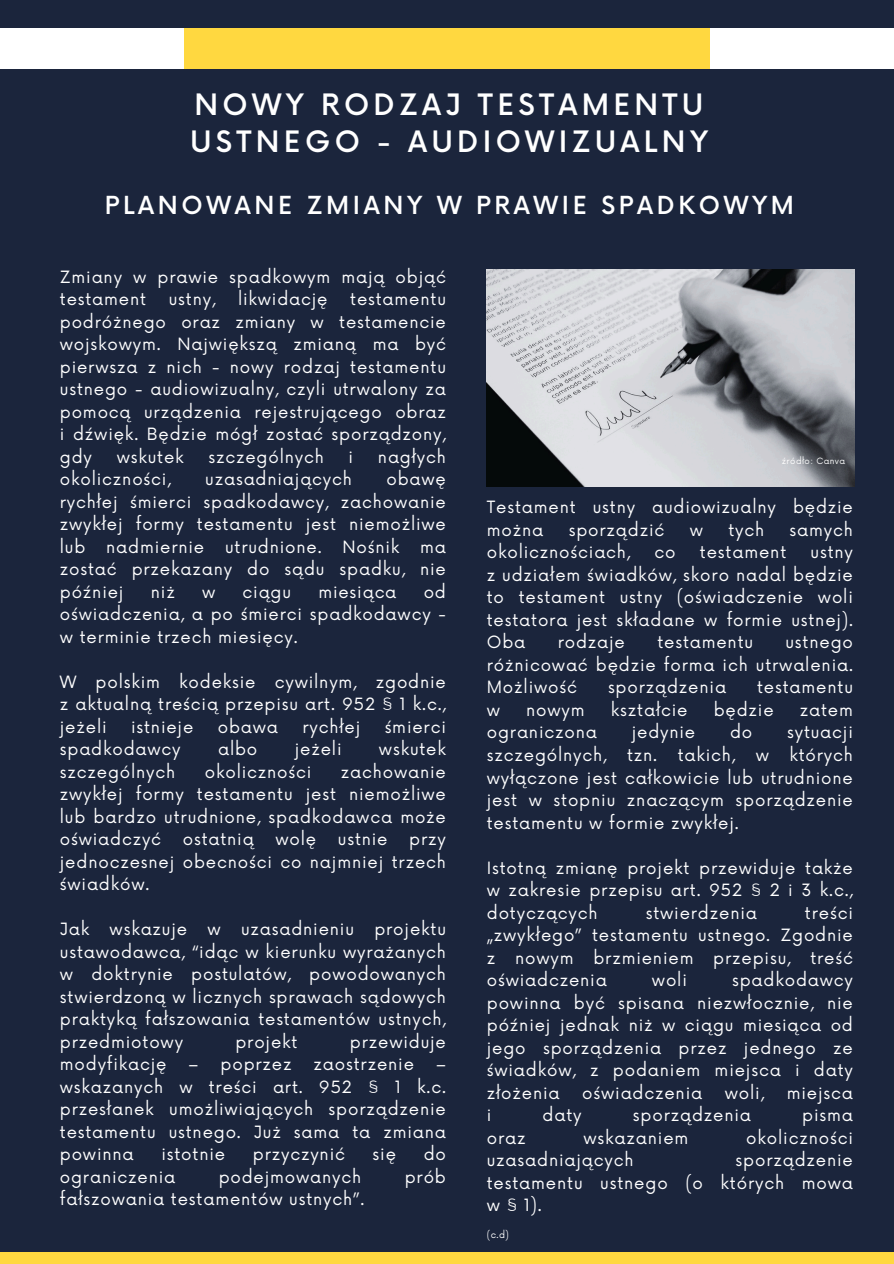
<style>
.page{position:relative;width:894px;height:1264px;background:#fff}
.page>*{position:absolute;margin:0;border:0;box-sizing:border-box;transform-origin:0 0}
.t1{font:500 28.8px/36.8px "Now";letter-spacing:.15em;color:#fff}
.t2{font:500 24.3px "Now";letter-spacing:.15em;color:#fff}
.t3{font:16.5px/22.5px "Now";letter-spacing:.05em;color:#fff;text-align:justify}
.t4{font:9px "Now";color:#fff}
.t5{font:8.4px "Now";letter-spacing:.05em;color:#fff}
</style>
<div class="page">
<div style="left:185px;top:0;width:524px;height:631px;background:#ffd840"></div>
<div style="left:0;top:69px;width:893px;height:1183px;background:#1b253c"></div>
<div style="left:0;top:0;width:893px;height:27px;background:#1b253c"></div>
<div style="left:0;top:1252px;width:893px;height:11px;background:#ffd840"></div>
<img style="left:486px;top:269px;width:368px;height:218px">
<p class="t1" style="left:190px;top:88px;width:519px">NOWY RODZAJ TESTAMENTU<br>USTNEGO - AUDIOWIZUALNY</p>
<p class="t2" style="left:105px;top:192px;width:690px">PLANOWANE ZMIANY W PRAWIE SPADKOWYM</p>
<h1 class="t3" style="left:60px;top:266px;width:387px">Zmiany w prawie spadkowym mają objąć testament</h1>
<h1 class="t3" style="left:169px;top:289px;width:48px">ustny,</h1>
<h1 class="t3" style="left:238px;top:289px;width:91px">likwidację</h1>
<h1 class="t3" style="left:60px;top:289px;width:387px;text-indent:290px">testamentu podróżnego oraz zmiany w testamencie wojskowym. Największą zmianą ma być pierwsza z nich - nowy rodzaj testamentu ustnego - audiowizualny, czyli utrwalony za pomocą urządzenia rejestrującego obraz i dźwięk. Będzie mógł zostać sporządzony, gdy</h1>
<h1 class="t3" style="left:117px;top:446px;width:68px">wskutek</h1>
<h1 class="t3" style="left:208px;top:446px;width:117px">szczególnych</h1>
<h1 class="t3" style="left:348px;top:446px;width:6px">i</h1>
<h1 class="t3" style="left:378px;top:446px;width:69px">nagłych</h1>
<h1 class="t3" style="left:60px;top:469px;width:112px">okoliczności,</h1>
<h1 class="t3" style="left:205px;top:469px;width:148px">uzasadniających</h1>
<h1 class="t3" style="left:60px;top:469px;width:387px;text-indent:326px">obawę rychłej śmierci spadkodawcy, zachowanie zwykłej formy testamentu jest niemożliwe lub</h1>
<h1 class="t3" style="left:106px;top:536px;width:100px">nadmiernie</h1>
<h1 class="t3" style="left:225px;top:536px;width:98px">utrudnione.</h1>
<h1 class="t3" style="left:342px;top:536px;width:58px">Nośnik</h1>
<h1 class="t3" style="left:60px;top:536px;width:387px;text-indent:360px">ma zostać przekazany do sądu spadku, nie później</h1>
<h1 class="t3" style="left:60px;top:581px;width:387px;text-indent:364px">od oświadczenia, a po śmierci spadkodawcy - w terminie trzech miesięcy.</h1>
<h2 class="t3" style="left:60px;top:671px;width:387px">W polskim kodeksie cywilnym, zgodnie z aktualną treścią przepisu art. 952 § 1 k.c., jeżeli</h2>
<h1 class="t3" style="left:151px;top:581px;width:25px">niż</h1>
<h1 class="t3" style="left:202px;top:581px;width:15px">w</h1>
<h1 class="t3" style="left:242px;top:581px;width:50px">ciągu</h1>
<h1 class="t3" style="left:318px;top:581px;width:80px">miesiąca</h1>
<h2 class="t3" style="left:131px;top:716px;width:64px">istnieje</h2>
<h2 class="t3" style="left:218px;top:716px;width:62px">obawa</h2>
<h2 class="t3" style="left:302px;top:716px;width:59px">rychłej</h2>
<h2 class="t3" style="left:384px;top:716px;width:63px">śmierci</h2>
<h2 class="t3" style="left:60px;top:739px;width:122px">spadkodawcy</h2>
<h2 class="t3" style="left:218px;top:739px;width:41px">albo</h2>
<h2 class="t3" style="left:295px;top:739px;width:48px">jeżeli</h2>
<h2 class="t3" style="left:379px;top:739px;width:68px">wskutek</h2>
<h2 class="t3" style="left:60px;top:761px;width:117px">szczególnych</h2>
<h2 class="t3" style="left:205px;top:761px;width:108px">okoliczności</h2>
<h2 class="t3" style="left:60px;top:761px;width:387px;text-indent:281px">zachowanie zwykłej formy testamentu jest niemożliwe lub bardzo utrudnione, spadkodawca może oświadczyć</h2>
<h2 class="t3" style="left:183px;top:829px;width:73px">ostatnią</h2>
<h2 class="t3" style="left:275px;top:829px;width:42px">wolę</h2>
<h2 class="t3" style="left:338px;top:829px;width:51px">ustnie</h2>
<h2 class="t3" style="left:60px;top:829px;width:387px;text-indent:349px">przy jednoczesnej obecności co najmniej trzech świadków.</h2>
<h3 class="t3" style="left:60px;top:919px;width:387px">Jak wskazuje w uzasadnieniu projektu ustawodawca, “idąc w kierunku wyrażanych w doktrynie postulatów, powodowanych stwierdzoną w licznych sprawach sądowych praktyką fałszowania testamentów ustnych, przedmiotowy</h3>
<h3 class="t3" style="left:235px;top:1031px;width:64px">projekt</h3>
<h3 class="t3" style="left:350px;top:1031px;width:97px">przewiduje</h3>
<h3 class="t3" style="left:60px;top:1054px;width:108px">modyfikację</h3>
<h3 class="t3" style="left:188px;top:1054px;width:104px">– poprzez</h3>
<h3 class="t3" style="left:313px;top:1054px;width:102px">zaostrzenie</h3>
<h3 class="t3" style="left:60px;top:1054px;width:387px;text-indent:376px">– wskazanych w treści art. 952 § 1 k.c. przesłanek umożliwiających sporządzenie testamentu ustnego. Już sama ta zmiana powinna</h3>
<h3 class="t3" style="left:161px;top:1144px;width:65px">istotnie</h3>
<h3 class="t3" style="left:253px;top:1144px;width:94px">przyczynić</h3>
<h3 class="t3" style="left:372px;top:1144px;width:25px">się</h3>
<h3 class="t3" style="left:423px;top:1144px;width:24px">do</h3>
<h3 class="t3" style="left:60px;top:1166px;width:117px">ograniczenia</h3>
<h3 class="t3" style="left:219px;top:1166px;width:144px">podejmowanych</h3>
<h3 class="t3" style="left:404px;top:1166px;width:43px">prób</h3>
<h3 class="t3" style="left:60px;top:1189px;width:306px">fałszowania testamentów ustnych”.</h3>
<p class="t5" style="left:781px;top:456px;width:65px">źródło: Canva</p>
<h3 class="t3" style="left:486px;top:497px;width:367px">Testament ustny audiowizualny będzie można</h3>
<h3 class="t3" style="left:568px;top:519px;width:97px">sporządzić</h3>
<h3 class="t3" style="left:689px;top:519px;width:15px">w</h3>
<h3 class="t3" style="left:728px;top:519px;width:37px">tych</h3>
<h3 class="t3" style="left:789px;top:519px;width:65px">samych</h3>
<h3 class="t3" style="left:486px;top:542px;width:145px">okolicznościach,</h3>
<h3 class="t3" style="left:654px;top:542px;width:23px">co</h3>
<h3 class="t3" style="left:699px;top:542px;width:88px">testament</h3>
<h3 class="t3" style="left:486px;top:542px;width:367px;text-indent:323px">ustny z udziałem świadków, skoro nadal będzie to testament ustny (oświadczenie woli testatora jest składane w formie ustnej).<br>Oba</h3>
<h3 class="t3" style="left:557px;top:632px;width:69px">rodzaje</h3>
<h3 class="t3" style="left:657px;top:632px;width:97px">testamentu</h3>
<h3 class="t3" style="left:486px;top:632px;width:367px;text-indent:298px">ustnego różnicować będzie forma ich utrwalenia.<br>Możliwość</h3>
<h3 class="t3" style="left:607px;top:677px;width:120px">sporządzenia</h3>
<h3 class="t3" style="left:757px;top:677px;width:97px">testamentu</h3>
<h3 class="t3" style="left:486px;top:699px;width:15px">w</h3>
<h3 class="t3" style="left:526px;top:699px;width:60px">nowym</h3>
<h3 class="t3" style="left:610px;top:699px;width:78px">kształcie</h3>
<h3 class="t3" style="left:713px;top:699px;width:61px">będzie</h3>
<h3 class="t3" style="left:799px;top:699px;width:55px">zatem</h3>
<h3 class="t3" style="left:486px;top:722px;width:112px">ograniczona</h3>
<h3 class="t3" style="left:631px;top:722px;width:65px">jedynie</h3>
<h3 class="t3" style="left:729px;top:722px;width:24px">do</h3>
<h3 class="t3" style="left:486px;top:722px;width:367px;text-indent:300px">sytuacji szczególnych, tzn. takich, w których wyłączone jest całkowicie lub utrudnione jest w stopniu znaczącym sporządzenie testamentu w formie zwykłej.</h3>
<h3 class="t3" style="left:486px;top:857px;width:367px">Istotną zmianę projekt przewiduje także w zakresie przepisu art. 952 § 2 i 3 k.c., dotyczących</h3>
<h3 class="t3" style="left:645px;top:902px;width:113px">stwierdzenia</h3>
<h3 class="t3" style="left:486px;top:902px;width:367px;text-indent:318px">treści „zwykłego” testamentu ustnego. Zgodnie z nowym brzmieniem przepisu, treść oświadczenia</h3>
<h3 class="t3" style="left:486px;top:969px;width:367px;text-indent:245px">spadkodawcy powinna być spisana niezwłocznie, nie później jednak niż w ciągu miesiąca od jego sporządzenia przez jednego ze świadków, z podaniem miejsca i daty złożenia</h3>
<h3 class="t3" style="left:651px;top:969px;width:37px">woli</h3>
<h3 class="t3" style="left:582px;top:1082px;width:121px">oświadczenia</h3>
<h3 class="t3" style="left:724px;top:1082px;width:41px">woli,</h3>
<h3 class="t3" style="left:786px;top:1082px;width:68px">miejsca</h3>
<h3 class="t3" style="left:486px;top:1104px;width:6px">i</h3>
<h3 class="t3" style="left:542px;top:1104px;width:41px">daty</h3>
<h3 class="t3" style="left:632px;top:1104px;width:120px">sporządzenia</h3>
<h3 class="t3" style="left:802px;top:1104px;width:52px">pisma</h3>
<h3 class="t3" style="left:486px;top:1127px;width:40px">oraz</h3>
<h3 class="t3" style="left:583px;top:1127px;width:106px">wskazaniem</h3>
<h3 class="t3" style="left:746px;top:1127px;width:108px">okoliczności</h3>
<h3 class="t3" style="left:486px;top:1149px;width:148px">uzasadniających</h3>
<h3 class="t3" style="left:486px;top:1149px;width:367px;text-indent:249px">sporządzenie testamentu ustnego (o których mowa w § 1).</h3>
<p class="t4" style="left:486px;top:1229px;width:24px">(c.d)</p>
</div>
